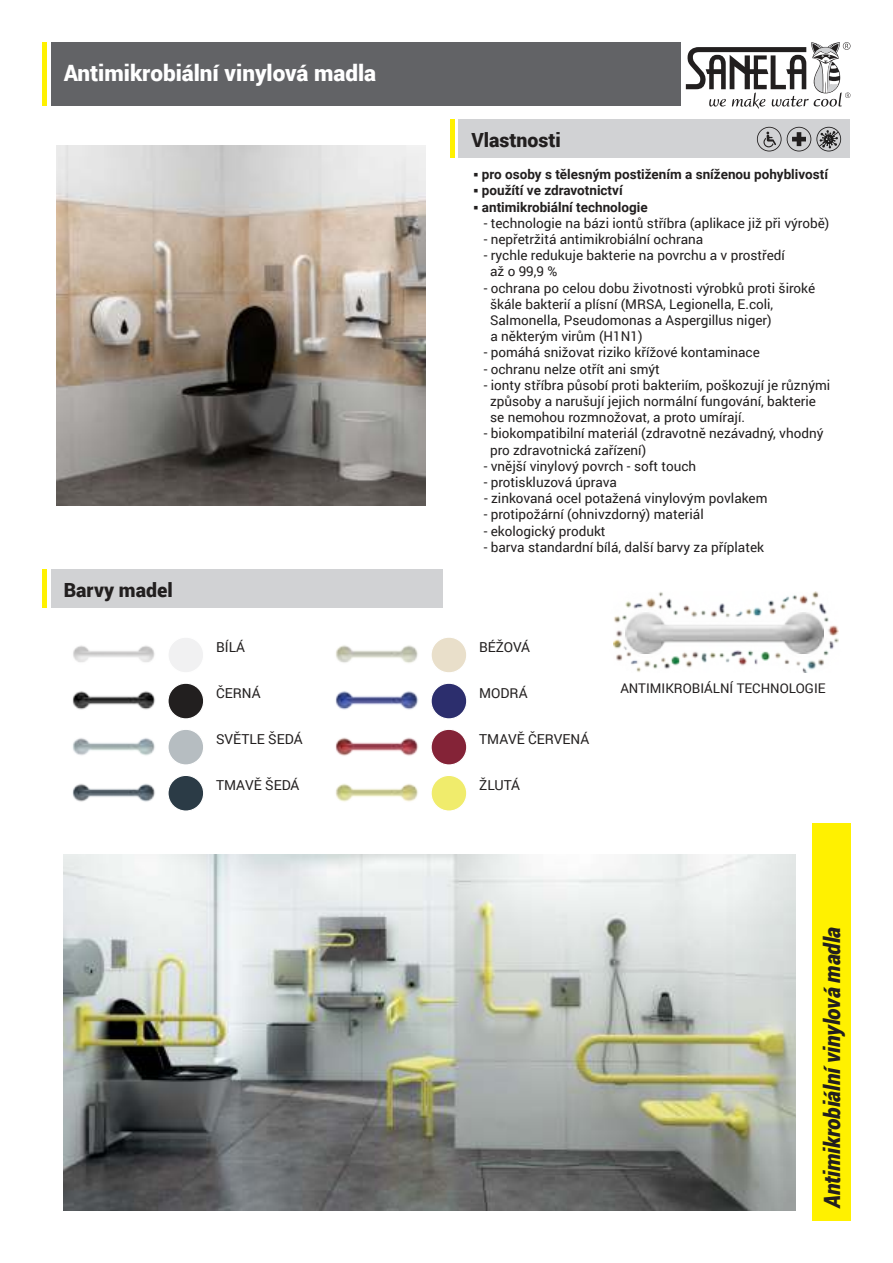
<style>
.page{position:relative;width:893px;height:1263px;background:#fff}
.page>*{position:absolute;margin:0;border:0;box-sizing:border-box;transform-origin:0 0}
.t1{font:900 22.5px "Roboto";color:#fff}
.t2{font:italic 900 22.5px "Roboto";color:#221f1f;scale:.95 1}
.t3{font:900 19.5px "Roboto";color:#221f1f}
.t4{font:13.65px "Roboto";color:#221f1f}
.t5{font:13.5px/16.2px "Roboto";color:#221f1f}
.t6{font:700 13.5px "Roboto";color:#221f1f}
.t7{font:13.35px "Roboto";color:#221f1f}
</style>
<div class="page">
<div style="left:51px;top:43px;width:629px;height:63px;background:#626366"></div>
<hr style="left:43px;top:43px;width:4px;height:63px;background:#fff100">
<svg style="left:686px;top:42px;width:164px;height:67px"></svg>
<div style="left:812px;top:823px;width:38px;height:397px;background:#fff100"></div>
<div style="left:459px;top:120px;width:391px;height:38px;background:#d1d2d4"></div>
<hr style="left:450px;top:120px;width:4px;height:38px;background:#fff100">
<div style="left:51px;top:570px;width:391px;height:38px;background:#d1d2d4"></div>
<hr style="left:43px;top:570px;width:4px;height:38px;background:#fff100">
<svg style="left:757px;top:127px;width:84px;height:24px"></svg>
<img style="left:57px;top:145px;width:368px;height:360px">
<img style="left:613px;top:591px;width:226px;height:82px">
<img style="left:626px;top:612px;width:198px;height:42px">
<img style="left:64px;top:854px;width:731px;height:357px">
<img style="left:73px;top:645px;width:82px;height:17px">
<div style="left:168px;top:637px;width:36px;height:36px;background:#f1f1f2;border-radius:50%"></div>
<div style="left:167px;top:637px;width:37px;height:36px;border:1px solid #fff;border-radius:50%"></div>
<img style="left:72px;top:691px;width:83px;height:19px">
<div style="left:168px;top:683px;width:36px;height:36px;background:#221f1f;border-radius:50%"></div>
<div style="left:167px;top:683px;width:37px;height:36px;border:1px solid #fff;border-radius:50%"></div>
<img style="left:73px;top:738px;width:82px;height:18px">
<div style="left:168px;top:729px;width:36px;height:36px;background:#b6bdc1;border-radius:50%"></div>
<div style="left:167px;top:729px;width:37px;height:36px;border:1px solid #fff;border-radius:50%"></div>
<img style="left:72px;top:783px;width:83px;height:19px">
<div style="left:168px;top:775px;width:36px;height:36px;background:#2b3b46;border-radius:50%"></div>
<div style="left:167px;top:775px;width:37px;height:37px;border:1px solid #fff;border-radius:50%"></div>
<img style="left:336px;top:645px;width:82px;height:18px">
<div style="left:431px;top:637px;width:36px;height:36px;background:#e9dfca;border-radius:50%"></div>
<div style="left:431px;top:637px;width:36px;height:36px;border:1px solid #fff;border-radius:50%"></div>
<img style="left:335px;top:691px;width:83px;height:19px">
<div style="left:431px;top:683px;width:36px;height:36px;background:#2c2e6d;border-radius:50%"></div>
<div style="left:431px;top:683px;width:36px;height:36px;border:1px solid #fff;border-radius:50%"></div>
<img style="left:335px;top:737px;width:83px;height:19px">
<div style="left:431px;top:729px;width:36px;height:36px;background:#842337;border-radius:50%"></div>
<div style="left:431px;top:729px;width:36px;height:36px;border:1px solid #fff;border-radius:50%"></div>
<img style="left:335px;top:783px;width:83px;height:19px">
<div style="left:431px;top:775px;width:36px;height:36px;background:#f0ec6c;border-radius:50%"></div>
<div style="left:431px;top:775px;width:36px;height:37px;border:1px solid #fff;border-radius:50%"></div>
<h1 class="t1" style="left:64px;top:64px;width:314px">Antimikrobiální vinylová madla</h1>
<h2 class="t3" style="left:64px;top:583px;width:110px">Barvy madel</h2>
<p class="t4" style="left:216px;top:638px;width:31px">BÍLÁ</p>
<p class="t4" style="left:216px;top:684px;width:46px">ČERNÁ</p>
<p class="t4" style="left:216px;top:730px;width:88px">SVĚTLE ŠEDÁ</p>
<p class="t4" style="left:216px;top:776px;width:85px">TMAVĚ ŠEDÁ</p>
<h2 class="t3" style="left:471px;top:132px;width:91px">Vlastnosti</h2>
<p class="t6" style="left:474px;top:165px;width:356px">○ pro osoby s tělesným postižením a sníženou pohyblivostí</p>
<p class="t6" style="left:474px;top:181px;width:151px">○ použítí ve zdravotnictví</p>
<p class="t6" style="left:474px;top:197px;width:176px">○ antimikrobiální technologie</p>
<p class="t5" style="left:484px;top:214px;width:347px">- technologie na bázi iontů stříbra (aplikace již při výrobě)</p>
<p class="t5" style="left:484px;top:231px;width:221px">- nepřetržitá antimikrobiální ochrana</p>
<p class="t5" style="left:490px;top:247px;width:296px;text-indent:-6px">- rychle redukuje bakterie na povrchu a v prostředí až o 99,9 %</p>
<p class="t5" style="left:490px;top:279px;width:327px;text-indent:-6px">- ochrana po celou dobu životnosti výrobků proti široké škále bakterií a plísní (MRSA, Legionella, E.coli, Salmonella, Pseudomonas a Aspergillus niger)<br>a některým virům (H1N1)</p>
<p class="t5" style="left:484px;top:344px;width:278px">- pomáhá snižovat riziko křížové kontaminace</p>
<p class="t5" style="left:484px;top:360px;width:178px">- ochranu nelze otřít ani smýt</p>
<p class="t5" style="left:490px;top:376px;width:342px;text-indent:-6px">- ionty stříbra působí proti bakteriím, poškozují je různými způsoby a narušují jejich normální fungování, bakterie se nemohou rozmnožovat, a proto umírají.</p>
<p class="t5" style="left:490px;top:425px;width:335px;text-indent:-6px">- biokompatibilní materiál (zdravotně nezávadný, vhodný pro zdravotnická zařízení)</p>
<p class="t5" style="left:484px;top:457px;width:214px">- vnější vinylový povrch - soft touch</p>
<p class="t5" style="left:484px;top:474px;width:135px">- protiskluzová úprava</p>
<p class="t5" style="left:484px;top:490px;width:285px">- zinkovaná ocel potažená vinylovým povlakem</p>
<p class="t5" style="left:484px;top:506px;width:222px">- protipožární (ohnivzdorný) materiál</p>
<p class="t5" style="left:484px;top:522px;width:123px">- ekologický produkt</p>
<p class="t5" style="left:484px;top:538px;width:282px">- barva standardní bílá, další barvy za příplatek</p>
<p class="t4" style="left:479px;top:638px;width:53px">BÉŽOVÁ</p>
<p class="t4" style="left:479px;top:684px;width:50px">MODRÁ</p>
<p class="t4" style="left:479px;top:730px;width:112px">TMAVĚ ČERVENÁ</p>
<p class="t4" style="left:479px;top:776px;width:42px">ŽLUTÁ</p>
<p class="t7" style="left:620px;top:679px;width:207px">ANTIMIKROBIÁLNÍ TECHNOLOGIE</p>
<h1 class="t2" style="left:823px;top:1208px;width:297px;rotate:-90deg">Antimikrobiální vinylová madla</h1>
</div>
